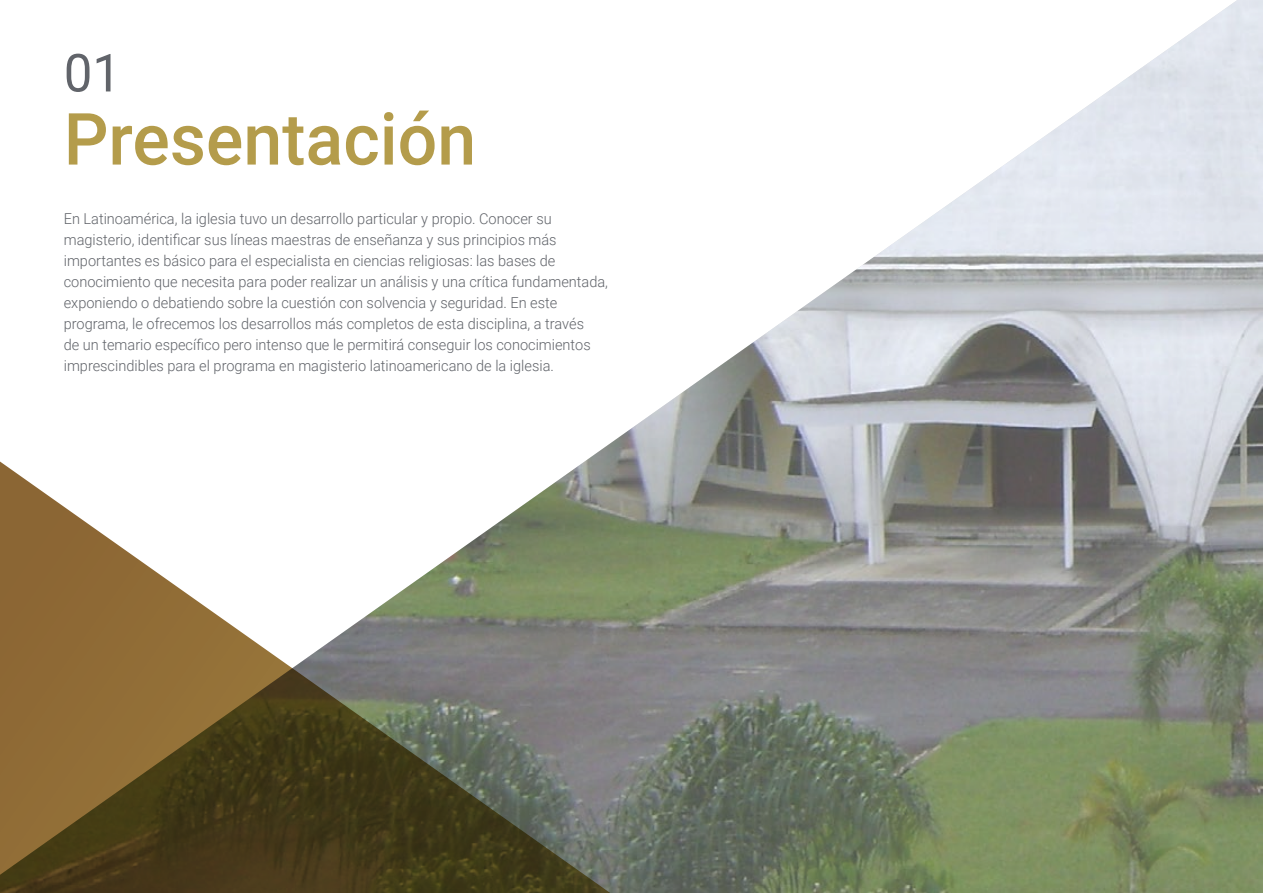
<style>
.page{position:relative;width:1263px;height:893px;background:#fff}
.page>*{position:absolute;margin:0;border:0;box-sizing:border-box;transform-origin:0 0}
.t1{font:500 72px "Roboto";color:#b49c4b}
.t2{font:52.5px "Roboto";color:#61646a}
.t3{font:300 15px/21px "Roboto";color:#61646a}
</style>
<div class="page">
<img style="left:607px;top:0;width:656px;height:893px">
<svg style="left:0;top:446px;width:640px;height:447px"></svg>
<h2 class="t2" style="left:64px;top:36px;width:59px">01</h2>
<h1 class="t1" style="left:64px;top:89px;width:414px">Presentación</h1>
<p class="t3" style="left:64px;top:207px;width:546px">En Latinoamérica, la iglesia tuvo un desarrollo particular y propio. Conocer su magisterio, identificar sus líneas maestras de enseñanza y sus principios más importantes es básico para el especialista en ciencias religiosas: las bases de conocimiento que necesita para poder realizar un análisis y una crítica fundamentada, exponiendo o debatiendo sobre la cuestión con solvencia y seguridad. En este programa, le ofrecemos los desarrollos más completos de esta disciplina, a través<br>de un temario específico pero intenso que le permitirá conseguir los conocimientos imprescindibles para el programa en magisterio latinoamericano de la iglesia.</p>
</div>
